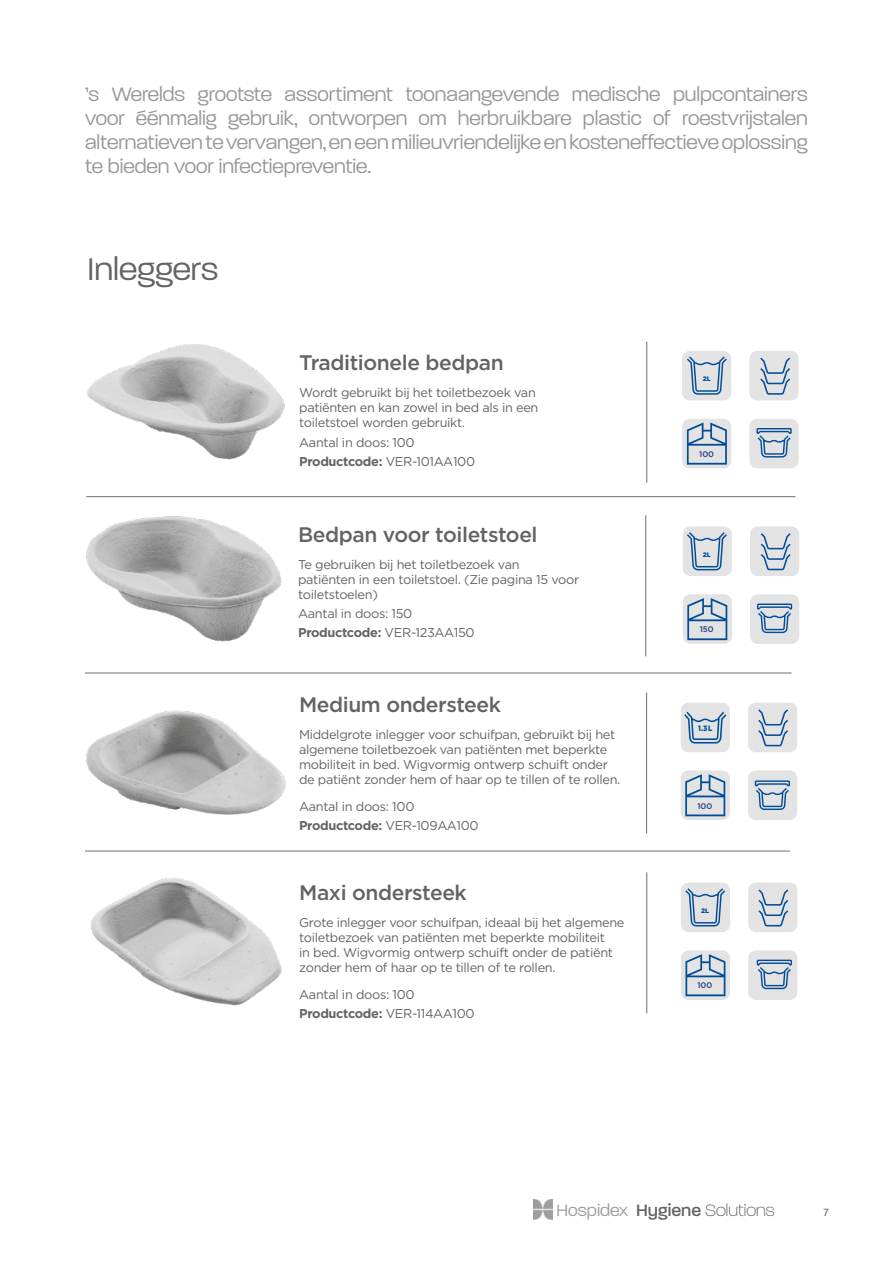
<style>
.page{position:relative;width:893px;height:1263px;background:#fff}
.page>*{position:absolute;margin:0;border:0;box-sizing:border-box;transform-origin:0 0}
.t1{font:300 33.75px "Paralucent";color:#646363}
.t2{font:300 21px/24px "Paralucent";color:#989797;text-align:justify}
.t3{font:500 21px "Gotham";letter-spacing:-.02em;color:#646363}
.t4{font:200 17.85px "Paralucent";color:#646363}
.t5{font:12.75px/15px "Gotham";letter-spacing:-.025em;color:#646363}
.t6{font:10.5px "Ubuntu";color:#646363}
.t7{font:500 8.1px "Gotham";color:#1f3b83}
.t8{font:900 7.8px "Gotham";color:#004c98;scale:.88 1}
.t9{font:900 6.45px "Gotham";color:#004c98}
.s1{font-weight:700}
.s2{font-weight:300;color:#9d9d9c}
.s3{font-weight:500}
</style>
<div class="page">
<img style="left:533px;top:1199px;width:20px;height:20px">
<div style="left:681px;top:950px;width:49px;height:50px;background:#e3e3e3;border-radius:8px"></div>
<svg style="left:681px;top:770px;width:49px;height:50px"></svg>
<div style="left:683px;top:594px;width:49px;height:50px;background:#e3e3e3;border-radius:8px"></div>
<div style="left:682px;top:419px;width:49px;height:49px;background:#e3e3e3;border-radius:8px"></div>
<hr style="left:646px;top:692px;width:1px;height:141px;background:#706f6f">
<img style="left:86px;top:710px;width:200px;height:105px">
<hr style="left:85px;top:851px;width:705px;height:1px;background:#706f6f">
<hr style="left:646px;top:872px;width:1px;height:141px;background:#706f6f">
<img style="left:90px;top:878px;width:192px;height:128px">
<hr style="left:85px;top:673px;width:706px;height:1px;background:#706f6f">
<div style="left:681px;top:703px;width:49px;height:49px;background:#e3e3e3;border-radius:8px"></div>
<div style="left:748px;top:703px;width:49px;height:49px;background:#e3e3e3;border-radius:8px"></div>
<div style="left:748px;top:770px;width:49px;height:50px;background:#e3e3e3;border-radius:8px"></div>
<div style="left:681px;top:882px;width:49px;height:50px;background:#e3e3e3;border-radius:8px"></div>
<div style="left:748px;top:882px;width:49px;height:50px;background:#e3e3e3;border-radius:8px"></div>
<div style="left:748px;top:950px;width:49px;height:50px;background:#e3e3e3;border-radius:8px"></div>
<hr style="left:86px;top:496px;width:709px;height:1px;background:#706f6f">
<img style="left:86px;top:344px;width:199px;height:116px">
<div style="left:682px;top:351px;width:49px;height:49px;background:#e3e3e3;border-radius:8px"></div>
<div style="left:749px;top:351px;width:50px;height:49px;background:#e3e3e3;border-radius:8px"></div>
<div style="left:749px;top:419px;width:50px;height:49px;background:#e3e3e3;border-radius:8px"></div>
<hr style="left:646px;top:342px;width:1px;height:141px;background:#706f6f">
<hr style="left:645px;top:515px;width:1px;height:141px;background:#706f6f">
<img style="left:86px;top:516px;width:196px;height:126px">
<div style="left:683px;top:526px;width:49px;height:50px;background:#e3e3e3;border-radius:8px"></div>
<div style="left:750px;top:526px;width:49px;height:50px;background:#e3e3e3;border-radius:8px"></div>
<div style="left:750px;top:594px;width:49px;height:50px;background:#e3e3e3;border-radius:8px"></div>
<svg style="left:760px;top:357px;width:30px;height:38px"></svg>
<svg style="left:756px;top:428px;width:36px;height:30px"></svg>
<svg style="left:686px;top:351px;width:42px;height:114px"></svg>
<svg style="left:685px;top:497px;width:43px;height:143px"></svg>
<svg style="left:760px;top:533px;width:31px;height:37px"></svg>
<svg style="left:757px;top:603px;width:36px;height:31px"></svg>
<svg style="left:684px;top:882px;width:43px;height:114px"></svg>
<svg style="left:758px;top:709px;width:30px;height:37px"></svg>
<svg style="left:758px;top:889px;width:31px;height:37px"></svg>
<svg style="left:754px;top:780px;width:36px;height:30px"></svg>
<svg style="left:683px;top:672px;width:45px;height:144px"></svg>
<svg style="left:756px;top:959px;width:36px;height:31px"></svg>
<p class="t2" style="left:85px;top:82px;width:724px">’s Werelds grootste assortiment toonaangevende medische pulpcontainers voor éénmalig gebruik, ontworpen om herbruikbare plastic of roestvrijstalen alternatieven te vervangen, en een milieuvriendelijke en kosteneffectieve oplossing te bieden voor infectiepreventie.</p>
<h1 class="t1" style="left:88px;top:250px;width:132px">Inleggers</h1>
<h2 class="t3" style="left:299px;top:349px;width:206px">Traditionele bedpan</h2>
<p class="t5" style="left:299px;top:385px;width:241px">Wordt gebruikt bij het toiletbezoek van patiënten en kan zowel in bed als in een toiletstoel worden gebruikt.</p>
<p class="t5" style="left:299px;top:432px;width:177px;line-height:19.2px">Aantal in doos: 100<br><span class="s1">Productcode:</span> VER-101AA100</p>
<h2 class="t3" style="left:298px;top:520px;width:241px">Bedpan voor toiletstoel</h2>
<p class="t5" style="left:298px;top:556px;width:282px">Te gebruiken bij het toiletbezoek van patiënten in een toiletstoel. (Zie pagina 15 voor toiletstoelen)</p>
<p class="t5" style="left:298px;top:603px;width:178px;line-height:19.2px">Aantal in doos: 150<br><span class="s1">Productcode:</span> VER-123AA150</p>
<h2 class="t3" style="left:299px;top:690px;width:204px">Medium ondersteek</h2>
<p class="t5" style="left:299px;top:726px;width:323px">Middelgrote inlegger voor schuifpan, gebruikt bij het algemene toiletbezoek van patiënten met beperkte mobiliteit in bed. Wigvormig ontwerp schuift onder de patiënt zonder hem of haar op te tillen of te rollen.</p>
<p class="t5" style="left:299px;top:796px;width:181px;line-height:19.2px">Aantal in doos: 100<br><span class="s1">Productcode:</span> VER-109AA100</p>
<h2 class="t3" style="left:299px;top:878px;width:169px">Maxi ondersteek</h2>
<p class="t5" style="left:299px;top:914px;width:327px">Grote inlegger voor schuifpan, ideaal bij het algemene toiletbezoek van patiënten met beperkte mobiliteit<br>in bed. Wigvormig ontwerp schuift onder de patiënt zonder hem of haar op te tillen of te rollen.</p>
<p class="t5" style="left:299px;top:984px;width:177px;line-height:19.2px">Aantal in doos: 100<br><span class="s1">Productcode:</span> VER-114AA100</p>
<p class="t9" style="left:703px;top:375px;width:10px">2L</p>
<p class="t7" style="left:699px;top:449px;width:16px">100</p>
<p class="t9" style="left:703px;top:550px;width:10px">2L</p>
<p class="t7" style="left:700px;top:624px;width:16px">150</p>
<p class="t8" style="left:698px;top:723px;width:18px">1.3L</p>
<p class="t7" style="left:697px;top:800px;width:16px">100</p>
<p class="t9" style="left:701px;top:906px;width:10px">2L</p>
<p class="t7" style="left:697px;top:980px;width:16px">100</p>
<h3 class="t4" style="left:557px;top:1199px;width:220px"><span class="s2">Hospidex</span> <span class="s3">Hygiene</span> Solutions</h3>
<p class="t6" style="left:823px;top:1206px;width:7px">7</p>
</div>
